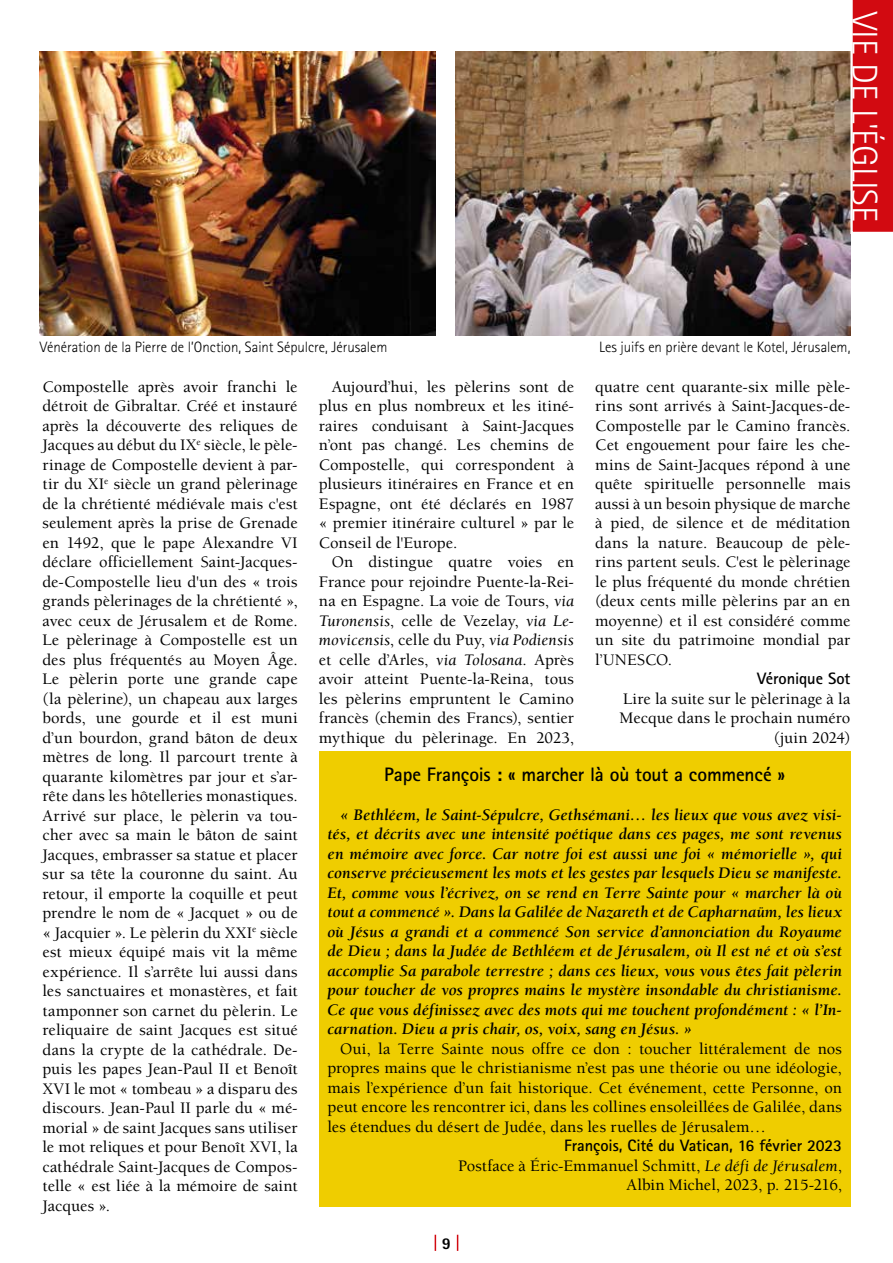
<style>
.page{position:relative;width:893px;height:1263px;background:#fff}
.page>*{position:absolute;margin:0;border:0;box-sizing:border-box;transform-origin:0 0}
.t1{font:300 36px "Rotis Sans Serif Std";color:#fff}
.t2{font:700 19.5px "Rotis Sans Serif Std";letter-spacing:-.01em;color:#000}
.t3{font:500 16.5px/19.5px "Berkeley Std";letter-spacing:.005em;color:#000;text-align:justify}
.t4{font:italic 700 16.5px/19.5px "Berkeley Std";letter-spacing:.005em;color:#000;text-align:justify}
.t5{font:700 16.5px "Rotis Sans Serif Std";letter-spacing:-.005em;color:#000}
.t6{font:800 16.5px "Rotis Sans Serif Std";color:#000}
.t7{font:300 15px "Rotis Sans Serif Std";color:#000}
.s1{font-weight:400;font-style:italic}
</style>
<div class="page">
<img style="left:455px;top:51px;width:395px;height:285px">
<svg style="left:435px;top:1235px;width:1px;height:16px"></svg>
<svg style="left:457px;top:1235px;width:1px;height:16px"></svg>
<div style="left:319px;top:751px;width:531px;height:455px;background:#efcd00"></div>
<img style="left:40px;top:51px;width:395px;height:285px">
<svg style="left:849px;top:0;width:44px;height:235px;background:#d21d23"></svg>
<h1 class="t1" style="left:885px;top:12px;width:211px;rotate:90deg">VIE DE L'ÉGLISE</h1>
<p class="t7" style="left:40px;top:339px;width:349px">Vénération de la Pierre de l’Onction, Saint Sépulcre, Jérusalem</p>
<p class="t7" style="left:599px;top:339px;width:253px">Les juifs en prière devant le Kotel, Jérusalem,</p>
<p class="t3" style="left:43px;top:377px;width:257px">Compostelle après avoir franchi le détroit de Gibraltar. Créé et instauré après la découverte des reliques de Jacques au début du IX<sup>e</sup> siècle, le pèle&shy;rinage de Compostelle devient à par&shy;tir du XI<sup>e</sup> siècle un grand pèlerinage de la chrétienté médiévale mais c'est seulement après la prise de Grenade en 1492, que le pape Alexandre VI déclare officiellement Saint-Jacques&shy;de-Compostelle lieu d'un des « trois grands pèlerinages de la chrétienté », avec ceux de Jérusalem et de Rome.<br>Le pèlerinage à Compostelle est un des plus fréquentés au Moyen Âge.<br>Le pèlerin porte une grande cape (la pèlerine), un chapeau aux larges bords, une gourde et il est muni d’un bourdon, grand bâton de deux mètres de long. Il parcourt trente à quarante kilomètres par jour et s’ar&shy;rête dans les hôtelleries monastiques.<br>Arrivé sur place, le pèlerin va tou&shy;cher avec sa main le bâton de saint Jacques, embrasser sa statue et placer sur sa tête la couronne du saint. Au retour, il emporte la coquille et peut prendre le nom de « Jacquet » ou de « Jacquier ». Le pèlerin du XXI<sup>e</sup> siècle est mieux équipé mais vit la même expérience. Il s’arrête lui aussi dans les sanctuaires et monastères, et fait tamponner son carnet du pèlerin. Le reliquaire de saint Jacques est situé dans la crypte de la cathédrale. De&shy;puis les papes Jean-Paul II et Benoît XVI le mot « tombeau » a disparu des discours. Jean-Paul II parle du « mé&shy;morial » de saint Jacques sans utiliser le mot reliques et pour Benoît XVI, la cathédrale Saint-Jacques de Compos&shy;telle « est liée à la mémoire de saint Jacques ».</p>
<p class="t3" style="left:319px;top:377px;width:257px;text-indent:13px">Aujourd’hui, les pèlerins sont de plus en plus nombreux et les itiné&shy;raires conduisant à Saint-Jacques n’ont pas changé. Les chemins de Compostelle, qui correspondent à plusieurs itinéraires en France et en Espagne, ont été déclarés en 1987 « premier itinéraire culturel » par le Conseil de l'Europe.</p>
<p class="t3" style="left:319px;top:553px;width:257px;text-indent:13px">On distingue quatre voies en France pour rejoindre Puente-la-Rei&shy;na en Espagne. La voie de Tours, <span class="s1">via Turonensis</span>, celle de Vezelay, <span class="s1">via Le&shy;movicensis</span>, celle du Puy, <span class="s1">via Podiensis </span>et celle d’Arles, <span class="s1">via Tolosana</span>. Après avoir atteint Puente-la-Reina, tous les pèlerins empruntent le Camino francès (chemin des Francs), sentier mythique du pèlerinage. En 2023,</p>
<p class="t3" style="left:595px;top:377px;width:257px">quatre cent quarante-six mille pèle&shy;rins sont arrivés à Saint-Jacques-de-Compostelle par le Camino francès.<br>Cet engouement pour faire les che&shy;mins de Saint-Jacques répond à une quête spirituelle personnelle mais aussi à un besoin physique de marche à pied, de silence et de méditation dans la nature. Beaucoup de pèle&shy;rins partent seuls. C'est le pèlerinage le plus fréquenté du monde chrétien (deux cents mille pèlerins par an en moyenne) et il est considéré comme un site du patrimoine mondial par l’UNESCO.</p>
<p class="t5" style="left:757px;top:668px;width:95px">Véronique Sot</p>
<p class="t3" style="left:620px;top:689px;width:232px;text-align:right">Lire la suite sur le pèlerinage à la<br>Mecque dans le prochain numéro (juin 2024)</p>
<p class="t2" style="left:384px;top:762px;width:402px">Pape François : « marcher là où tout a commencé »</p>
<p class="t4" style="left:327px;top:805px;width:516px;text-indent:13px">« Bethléem, le Saint-Sépulcre, Gethsémani… les lieux que vous avez visi&shy;tés, et décrits avec une intensité poétique dans ces pages, me sont revenus en mémoire avec force. Car notre foi est aussi une foi « mémorielle », qui conserve précieusement les mots et les gestes par lesquels Dieu se manifeste.<br>Et, comme vous l’écrivez, on se rend en Terre Sainte pour « marcher là où tout a commencé ». Dans la Galilée de Nazareth et de Capharnaüm, les lieux où Jésus a grandi et a commencé Son service d’annonciation du Royaume de Dieu ; dans la Judée de Bethléem et de Jérusalem, où Il est né et où s’est accomplie Sa parabole terrestre ; dans ces lieux, vous vous êtes fait pèlerin pour toucher de vos propres mains le mystère insondable du christianisme.<br>Ce que vous définissez avec des mots qui me touchent profondément : « l’In&shy;carnation. Dieu a pris chair, os, voix, sang en Jésus. »</p>
<p class="t3" style="left:327px;top:1039px;width:516px;text-indent:13px">Oui, la Terre Sainte nous offre ce don : toucher littéralement de nos propres mains que le christianisme n’est pas une théorie ou une idéologie, mais l’expérience d’un fait historique. Cet événement, cette Personne, on peut encore les rencontrer ici, dans les collines ensoleillées de Galilée, dans les étendues du désert de Judée, dans les ruelles de Jérusalem…</p>
<p class="t5" style="left:564px;top:1135px;width:279px">François, Cité du Vatican, 16 février 2023</p>
<p class="t3" style="left:458px;top:1156px;width:385px;text-align:right">Postface à Éric-Emmanuel Schmitt, <span class="s1">Le défi de Jérusalem</span>,<br>Albin Michel, 2023, p. 215-216,</p>
<p class="t6" style="left:442px;top:1233px;width:11px">9</p>
</div>
